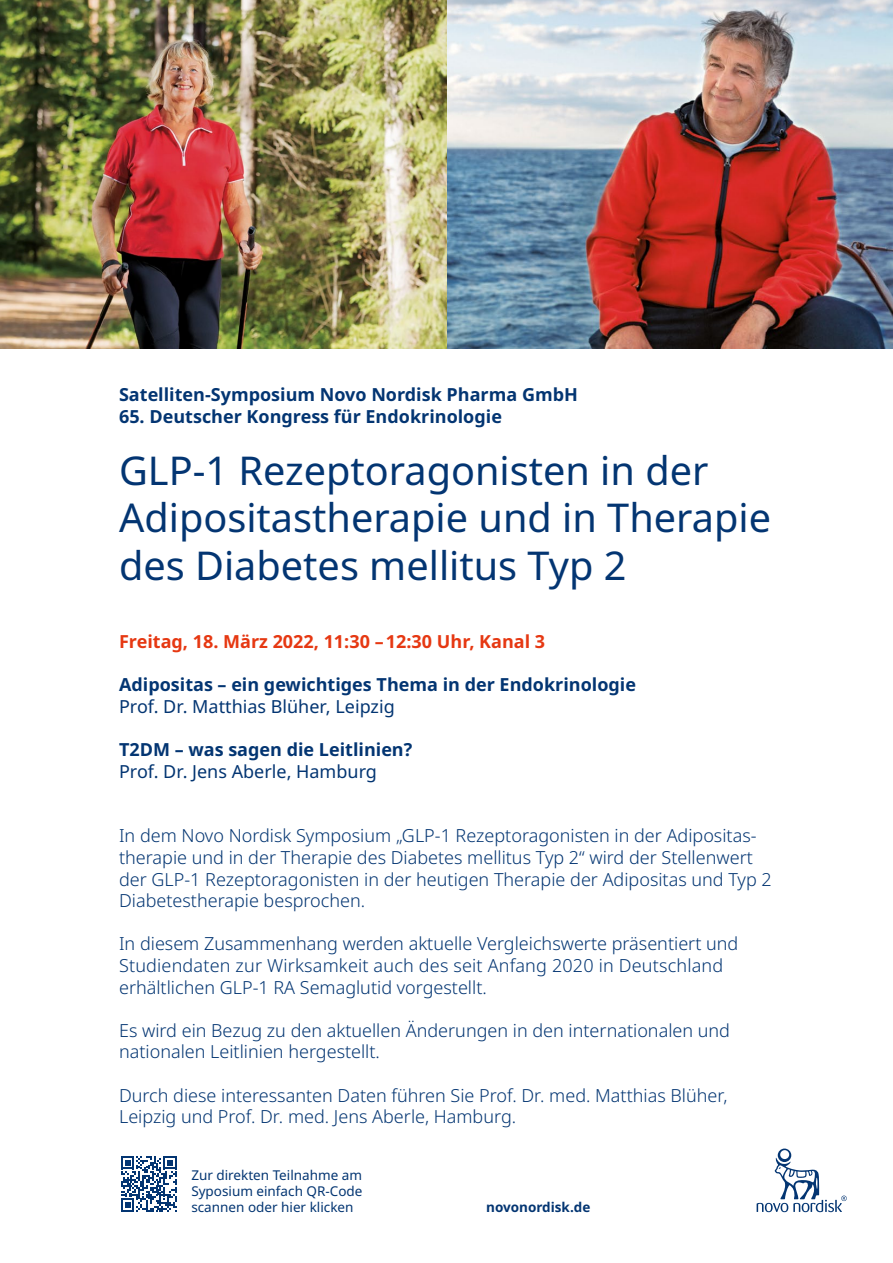
<style>
.page{position:relative;width:893px;height:1263px;background:#fff}
.page>*{position:absolute;margin:0;border:0;box-sizing:border-box;transform-origin:0 0}
.t1{font:39.6px/47.5px "Apis";color:#033572}
.t2{font:300 18px/21.6px "Apis";color:#033572}
.t3{font:700 18px "Apis";color:#033572}
.t4{font:18px "Apis";color:#033572}
.t5{font:700 18px "Apis";color:#e63812}
.t6{font:13.5px/16.2px "Apis";color:#033572;text-align:justify}
.t7{font:700 13.5px "Apis";color:#033572}
</style>
<div class="page">
<img style="left:446px;top:0;width:447px;height:349px">
<svg style="left:757px;top:1148px;width:90px;height:64px"></svg>
<img style="left:0;top:0;width:446px;height:349px">
<svg style="left:121px;top:1156px;width:56px;height:56px"></svg>
<p class="t3" style="left:119px;top:382px;width:460px">Satelliten-Symposium Novo Nordisk Pharma GmbH</p>
<p class="t3" style="left:119px;top:403px;width:384px">65. Deutscher Kongress für Endokrinologie</p>
<h1 class="t1" style="left:119px;top:447px;width:653px">GLP-1 Rezeptoragonisten in der<br>Adipositastherapie und in Therapie des Diabetes mellitus Typ 2</h1>
<p class="t5" style="left:119px;top:629px;width:428px">Freitag, 18. März 2022, 11:30 –12:30 Uhr, Kanal 3</p>
<p class="t3" style="left:119px;top:672px;width:518px">Adipositas – ein gewichtiges Thema in der Endokrinologie</p>
<p class="t4" style="left:119px;top:693px;width:277px">Prof. Dr. Matthias Blüher, Leipzig</p>
<p class="t3" style="left:119px;top:737px;width:295px">T2DM – was sagen die Leitlinien?</p>
<p class="t4" style="left:119px;top:758px;width:259px">Prof. Dr. Jens Aberle, Hamburg</p>
<p class="t2" style="left:119px;top:825px;width:654px">In dem Novo Nordisk Symposium „GLP-1 Rezeptoragonisten in der Adipositas&shy;therapie und in der Therapie des Diabetes mellitus Typ 2“ wird der Stellenwert der GLP-1 Rezeptoragonisten in der heutigen Therapie der Adipositas und Typ 2<br>Diabetestherapie besprochen.</p>
<p class="t2" style="left:119px;top:933px;width:621px">In diesem Zusammenhang werden aktuelle Vergleichswerte präsentiert und<br>Studiendaten zur Wirksamkeit auch des seit Anfang 2020 in Deutschland erhältlichen GLP-1 RA Semaglutid vorgestellt.</p>
<p class="t2" style="left:119px;top:1020px;width:612px">Es wird ein Bezug zu den aktuellen Änderungen in den internationalen und nationalen Leitlinien hergestellt.</p>
<p class="t2" style="left:119px;top:1085px;width:610px">Durch diese interessanten Daten führen Sie Prof. Dr. med. Matthias Blüher,<br>Leipzig und Prof. Dr. med. Jens Aberle, Hamburg.</p>
<p class="t6" style="left:191px;top:1167px;width:173px">Zur direkten Teilnahme am Syposium einfach QR-Code scannen oder hier klicken</p>
<p class="t7" style="left:486px;top:1197px;width:106px">novonordisk.de</p>
</div>
